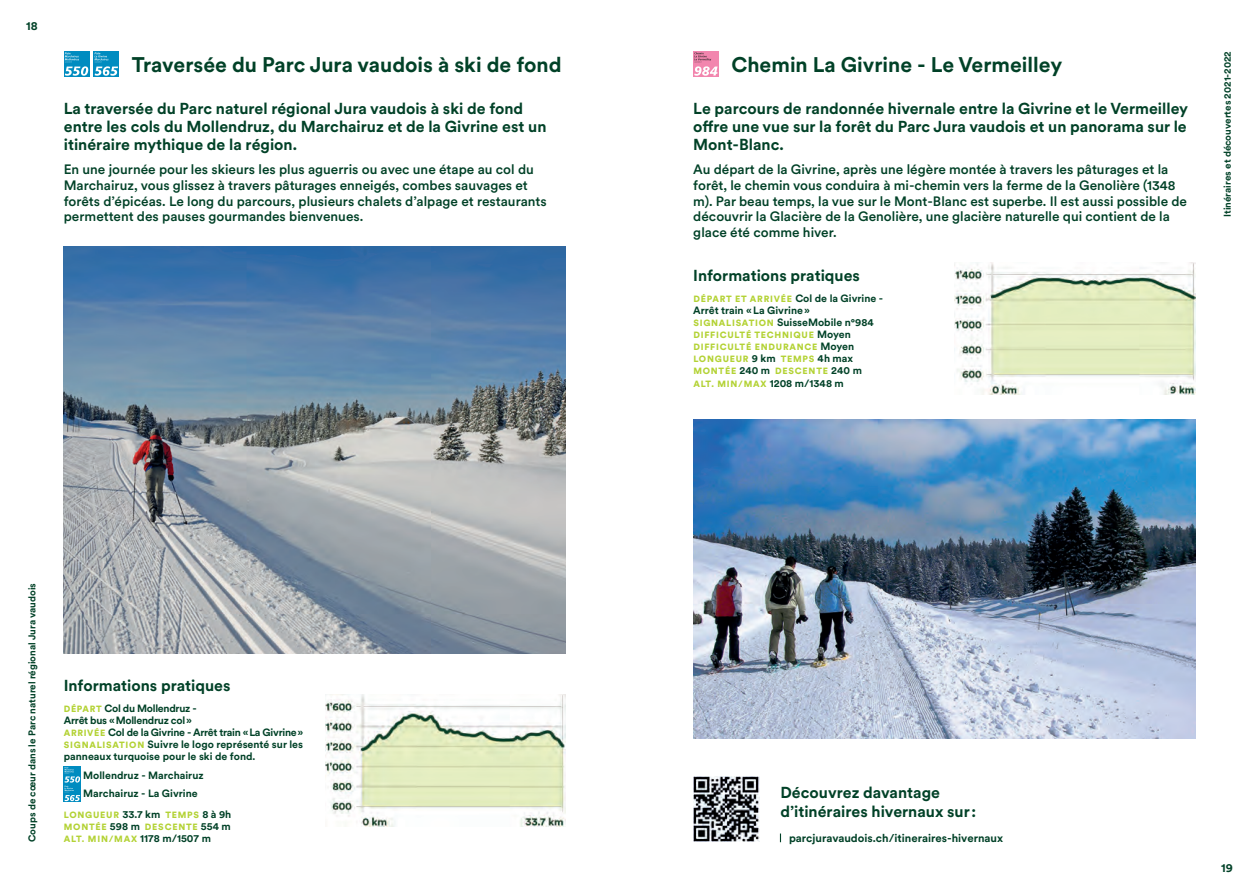
<style>
.page{position:relative;width:1259px;height:893px;background:#fff}
.page>*{position:absolute;margin:0;border:0;box-sizing:border-box;transform-origin:0 0}
.t1{font:700 21px "Circular XX";color:#014127}
.t2{font:700 15.75px/18.1px "Circular XX";color:#014127}
.t3{font:500 13.5px/15.5px "Circular XX";color:#014127}
.t4{font:700 12px "Circular XX";color:#014127}
.t5{font:700 11.25px "Circular XX";color:#014127}
.t6{font:700 10.5px/12.1px "Circular XX";letter-spacing:-.025em;color:#014127}
.t7{font:700 10.5px/12.1px "Circular XX";color:#014127}
.t8{font:700 9.75px "Circular XX";color:#014127}
.t9{font:900 9px/12px "Circular XX";letter-spacing:.085em;color:#b3d234}
.s1{font-weight:900;font-size:9px;color:#b3d234}
.s2{font-weight:700;font-size:10.5px;color:#014127}
</style>
<div class="page">
<img style="left:693px;top:420px;width:502px;height:318px">
<img style="left:955px;top:262px;width:240px;height:132px">
<svg style="left:693px;top:51px;width:26px;height:26px"></svg>
<svg style="left:694px;top:52px;width:23px;height:24px"></svg>
<img style="left:693px;top:776px;width:66px;height:66px">
<div style="left:64px;top:766px;width:17px;height:17px;background:#008cc0"></div>
<svg style="left:64px;top:785px;width:17px;height:17px"></svg>
<svg style="left:64px;top:767px;width:16px;height:34px"></svg>
<img style="left:64px;top:247px;width:502px;height:407px">
<div style="left:64px;top:51px;width:25px;height:26px;background:#008cc0"></div>
<svg style="left:65px;top:52px;width:23px;height:24px"></svg>
<div style="left:94px;top:51px;width:25px;height:26px;background:#008cc0"></div>
<svg style="left:94px;top:52px;width:24px;height:24px"></svg>
<img style="left:325px;top:695px;width:241px;height:132px">
<p class="t4" style="left:26px;top:18px;width:13px">18</p>
<h1 class="t1" style="left:132px;top:50px;width:431px">Traversée du Parc Jura vaudois à ski de fond</h1>
<p class="t2" style="left:64px;top:99px;width:484px">La traversée du Parc naturel régional Jura vaudois à ski de fond entre les cols du Mollendruz, du Marchairuz et de la Givrine est un itinéraire mythique de la région.</p>
<p class="t3" style="left:64px;top:161px;width:484px">En une journée pour les skieurs les plus aguerris ou avec une étape au col du Marchairuz, vous glissez à travers pâturages enneigés, combes sauvages et forêts d’épicéas. Le long du parcours, plusieurs chalets d’alpage et restaurants permettent des pauses gourmandes bienvenues.</p>
<p class="t8" style="left:25px;top:842px;width:260px;rotate:-90deg">Coups de cœur dans le Parc naturel régional Jura vaudois</p>
<p class="t2" style="left:64px;top:676px;width:168px">Informations pratiques</p>
<p class="t6" style="left:64px;top:702px;width:241px"><span class="s1">DÉPART</span> Col du Mollendruz -<br>Arrêt bus «Mollendruz col»<br><span class="s1">ARRIVÉE</span> Col de la Givrine - Arrêt train «La Givrine» <span class="s1">SIGNALISATION</span> Suivre le logo représenté sur les panneaux turquoise pour le ski de fond.</p>
<p class="t7" style="left:83px;top:765px;width:122px;line-height:18.6px">Mollendruz - Marchairuz<br>Marchairuz - La Givrine</p>
<p class="t9" style="left:64px;top:808px;width:169px;text-align:justify">LONGUEUR <span class="s2">33.7 km</span> TEMPS <span class="s2">8 à 9h </span>MONTÉE <span class="s2">598 m</span> DESCENTE <span class="s2">554 m </span>ALT. MIN/MAX <span class="s2">1178 m/1507 m</span></p>
<h1 class="t1" style="left:731px;top:50px;width:332px">Chemin La Givrine - Le Vermeilley</h1>
<p class="t2" style="left:693px;top:99px;width:496px;text-align:justify">Le parcours de randonnée hivernale entre la Givrine et le Vermeilley offre une vue sur la forêt du Parc Jura vaudois et un panorama sur le Mont-Blanc.</p>
<p class="t3" style="left:693px;top:161px;width:495px">Au départ de la Givrine, après une légère montée à travers les pâturages et la forêt, le chemin vous conduira à mi-chemin vers la ferme de la Genolière (1348 m). Par beau temps, la vue sur le Mont-Blanc est superbe. Il est aussi possible de découvrir la Glacière de la Genolière, une glacière naturelle qui contient de la glace été comme hiver.</p>
<p class="t2" style="left:693px;top:266px;width:168px">Informations pratiques</p>
<p class="t9" style="left:693px;top:293px;width:191px">DÉPART ET ARRIVÉE <span class="s2">Col de la Givrine -</span></p>
<p class="t7" style="left:693px;top:304px;width:182px">Arrêt train «La Givrine»<br><span class="s1">SIGNALISATION</span> SuisseMobile n°984</p>
<p class="t9" style="left:693px;top:329px;width:170px">DIFFICULTÉ TECHNIQUE <span class="s2">Moyen<br></span>DIFFICULTÉ ENDURANCE <span class="s2">Moyen<br></span>LONGUEUR <span class="s2">9 km</span> TEMPS <span class="s2">4h max<br></span>MONTÉE <span class="s2">240 m</span> DESCENTE <span class="s2">240 m<br></span>ALT. MIN/MAX <span class="s2">1208 m/1348 m</span></p>
<p class="t8" style="left:1220px;top:217px;width:167px;rotate:-90deg">Itinéraires et découvertes 2021-2022</p>
<p class="t2" style="left:780px;top:783px;width:197px">Découvrez davantage d’itinéraires hivernaux sur:</p>
<p class="t5" style="left:789px;top:830px;width:216px">parcjuravaudois.ch/itineraires-hivernaux</p>
<p class="t4" style="left:1221px;top:859px;width:13px">19</p>
</div>
